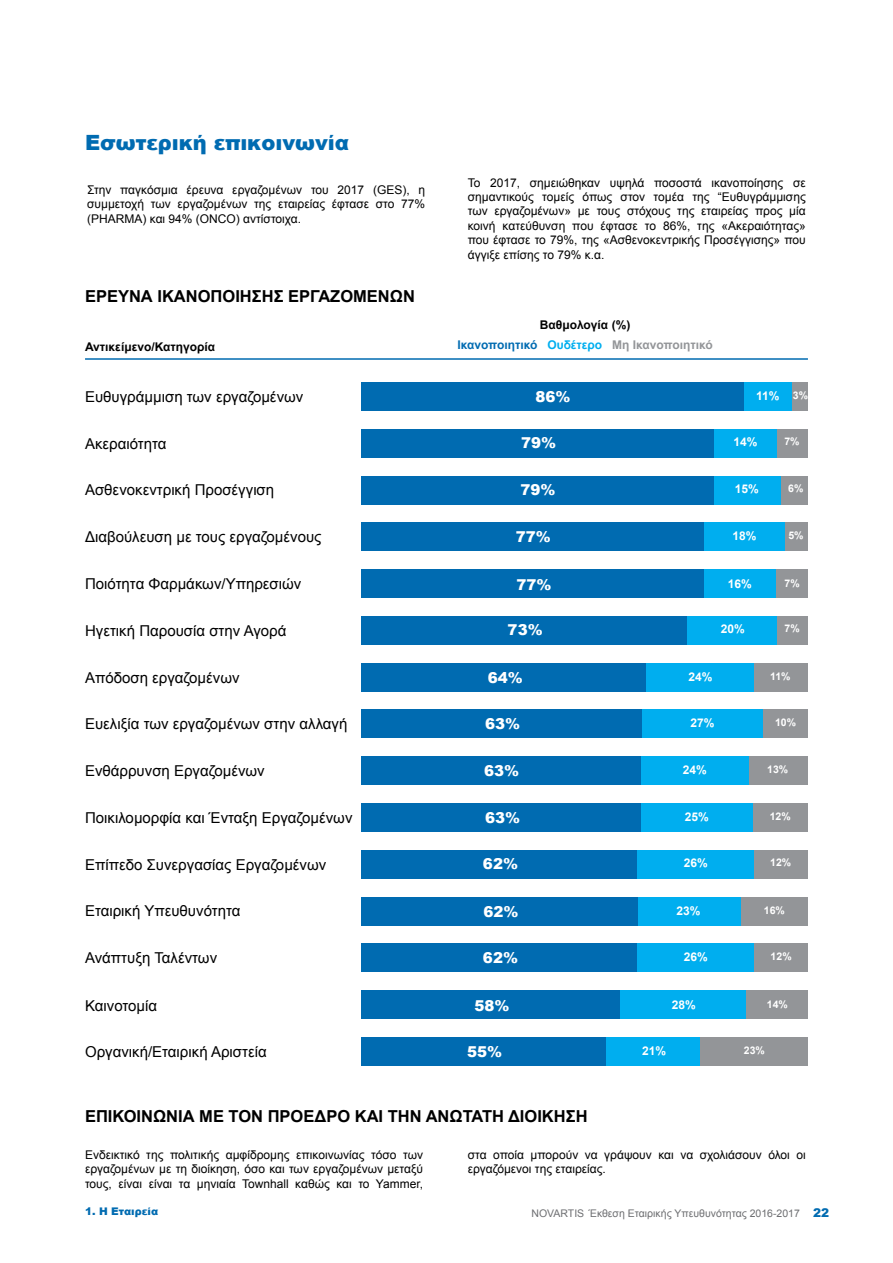
<style>
.page{position:relative;width:893px;height:1263px;background:#fff}
.page>*{position:absolute;margin:0;border:0;box-sizing:border-box;transform-origin:0 0}
.t1{font:900 21px "Arial";color:#006bb1}
.t2{font:700 16.5px "Arial";color:#000}
.t3{font:15px "Arial";color:#000}
.t4{font:900 15px "Arial";color:#fff}
.t5{font:12px/14.4px "Arial";color:#000;text-align:justify}
.t6{font:700 12px "Arial";color:#fff}
.t7{font:700 12px "Arial";color:#939598}
.t8{font:700 12px "Arial";color:#000}
.t9{font:10.5px "Arial";color:#6d6e71}
.t10{font:700 10.5px "Arial";color:#fff}
.t11{font:900 10.5px "Arial";color:#006bb1}
.s1{color:#006bb1}
.s2{color:#00aeef}
.s3{font-weight:900;font-size:12px;color:#006bb1}
</style>
<div class="page">
<div style="left:361px;top:382px;width:447px;height:29px;background:#939598"></div>
<div style="left:361px;top:382px;width:384px;height:29px;background:#006bb1"></div>
<div style="left:745px;top:382px;width:47px;height:29px;background:#00aeef"></div>
<div style="left:361px;top:429px;width:447px;height:28px;background:#939598"></div>
<div style="left:361px;top:429px;width:353px;height:28px;background:#006bb1"></div>
<div style="left:714px;top:429px;width:63px;height:28px;background:#00aeef"></div>
<div style="left:361px;top:476px;width:447px;height:28px;background:#939598"></div>
<div style="left:361px;top:523px;width:447px;height:28px;background:#939598"></div>
<div style="left:361px;top:569px;width:447px;height:29px;background:#939598"></div>
<div style="left:361px;top:616px;width:447px;height:28px;background:#939598"></div>
<div style="left:361px;top:663px;width:447px;height:28px;background:#939598"></div>
<div style="left:361px;top:710px;width:447px;height:28px;background:#939598"></div>
<div style="left:361px;top:756px;width:447px;height:29px;background:#939598"></div>
<div style="left:361px;top:803px;width:447px;height:29px;background:#939598"></div>
<div style="left:361px;top:850px;width:447px;height:28px;background:#939598"></div>
<div style="left:361px;top:897px;width:447px;height:28px;background:#939598"></div>
<div style="left:361px;top:943px;width:447px;height:29px;background:#939598"></div>
<div style="left:361px;top:990px;width:447px;height:29px;background:#939598"></div>
<div style="left:361px;top:1037px;width:447px;height:28px;background:#939598"></div>
<div style="left:361px;top:476px;width:353px;height:28px;background:#006bb1"></div>
<div style="left:714px;top:476px;width:67px;height:28px;background:#00aeef"></div>
<div style="left:361px;top:523px;width:344px;height:28px;background:#006bb1"></div>
<div style="left:704px;top:523px;width:80px;height:28px;background:#00aeef"></div>
<div style="left:361px;top:569px;width:344px;height:29px;background:#006bb1"></div>
<div style="left:704px;top:569px;width:72px;height:29px;background:#00aeef"></div>
<div style="left:361px;top:616px;width:326px;height:28px;background:#006bb1"></div>
<div style="left:687px;top:616px;width:89px;height:28px;background:#00aeef"></div>
<div style="left:361px;top:663px;width:286px;height:28px;background:#006bb1"></div>
<div style="left:646px;top:663px;width:107px;height:28px;background:#00aeef"></div>
<div style="left:361px;top:710px;width:282px;height:28px;background:#006bb1"></div>
<div style="left:642px;top:710px;width:121px;height:28px;background:#00aeef"></div>
<div style="left:361px;top:756px;width:282px;height:29px;background:#006bb1"></div>
<div style="left:641px;top:756px;width:107px;height:29px;background:#00aeef"></div>
<div style="left:361px;top:803px;width:282px;height:29px;background:#006bb1"></div>
<div style="left:641px;top:803px;width:112px;height:29px;background:#00aeef"></div>
<div style="left:361px;top:850px;width:277px;height:28px;background:#006bb1"></div>
<div style="left:638px;top:850px;width:116px;height:28px;background:#00aeef"></div>
<div style="left:361px;top:897px;width:277px;height:28px;background:#006bb1"></div>
<div style="left:638px;top:897px;width:102px;height:28px;background:#00aeef"></div>
<div style="left:361px;top:943px;width:277px;height:29px;background:#006bb1"></div>
<div style="left:638px;top:943px;width:116px;height:29px;background:#00aeef"></div>
<div style="left:361px;top:990px;width:259px;height:29px;background:#006bb1"></div>
<div style="left:621px;top:990px;width:125px;height:29px;background:#00aeef"></div>
<div style="left:361px;top:1037px;width:246px;height:28px;background:#006bb1"></div>
<div style="left:606px;top:1037px;width:94px;height:28px;background:#00aeef"></div>
<hr style="left:85px;top:358px;width:723px;height:2px;background:#006bb1">
<h1 class="t1" style="left:85px;top:127px;width:266px">Εσωτερική επικοινωνία</h1>
<p class="t5" style="left:87px;top:183px;width:340px">Στην παγκόσμια έρευνα εργαζομένων του 2017 (GES), η συμμετοχή των εργαζομένων της εταιρείας έφτασε στο 77% (PHARMA) και 94% (ONCO) αντίστοιχα.</p>
<p class="t5" style="left:468px;top:175px;width:340px">Το 2017, σημειώθηκαν υψηλά ποσοστά ικανοποίησης σε σημαντικούς τομείς όπως στον τομέα της “Ευθυγράμμισης των εργαζομένων» με τους στόχους της εταιρείας προς μία κοινή κατεύθυνση που έφτασε το 86%, της «Ακεραιότητας» που έφτασε το 79%, της «Ασθενοκεντρικής Προσέγγισης» που άγγιξε επίσης το 79% κ.α.</p>
<h2 class="t2" style="left:85px;top:286px;width:13px">Έρευνα</h2>
<h2 class="t2" style="left:157px;top:286px;width:17px">Ικανοποίησης</h2>
<h2 class="t2" style="left:288px;top:286px;width:22px">Εργα</h2>
<h2 class="t2" style="left:330px;top:286px;width:24px">ζομένων</h2>
<p class="t8" style="left:540px;top:317px;width:92px">Βαθμολογία (%)</p>
<p class="t8" style="left:85px;top:338px;width:132px">Αντικείμενο/Κατηγορία</p>
<p class="t7" style="left:457px;top:337px;width:257px"><span class="s1">Ικανοποιητικό</span> <span class="s2">Ουδέτερο</span> Μη Ικανοποιητικό</p>
<p class="t4" style="left:535px;top:386px;width:37px">86%</p>
<p class="t4" style="left:521px;top:432px;width:37px">79%</p>
<p class="t4" style="left:520px;top:479px;width:37px">79%</p>
<p class="t4" style="left:516px;top:526px;width:37px">77%</p>
<p class="t4" style="left:517px;top:573px;width:37px">77%</p>
<p class="t4" style="left:508px;top:619px;width:37px">73%</p>
<p class="t4" style="left:488px;top:666px;width:37px">64%</p>
<p class="t4" style="left:485px;top:713px;width:37px">63%</p>
<p class="t4" style="left:484px;top:760px;width:37px">63%</p>
<p class="t4" style="left:485px;top:806px;width:37px">63%</p>
<p class="t4" style="left:483px;top:853px;width:37px">62%</p>
<p class="t4" style="left:483px;top:900px;width:37px">62%</p>
<p class="t4" style="left:483px;top:947px;width:37px">62%</p>
<p class="t4" style="left:474px;top:994px;width:37px">58%</p>
<p class="t4" style="left:467px;top:1041px;width:37px">55%</p>
<p class="t3" style="left:85px;top:387px;width:220px">Ευθυγράμμιση των εργαζομένων</p>
<p class="t3" style="left:85px;top:433px;width:83px">Ακεραιότητα</p>
<p class="t3" style="left:85px;top:480px;width:191px">Ασθενοκεντρική Προσέγγιση</p>
<p class="t3" style="left:85px;top:527px;width:238px">Διαβούλευση με τους εργαζομένους</p>
<p class="t3" style="left:85px;top:574px;width:218px">Ποιότητα Φαρμάκων/Υπηρεσιών</p>
<p class="t3" style="left:85px;top:621px;width:203px">Ηγετική Παρουσία στην Αγορά</p>
<p class="t6" style="left:756px;top:388px;width:25px">11%</p>
<p class="t10" style="left:793px;top:388px;width:17px">3%</p>
<p class="t10" style="left:784px;top:435px;width:17px">7%</p>
<p class="t10" style="left:788px;top:481px;width:17px">6%</p>
<p class="t10" style="left:788px;top:529px;width:17px">5%</p>
<p class="t10" style="left:785px;top:576px;width:17px">7%</p>
<p class="t10" style="left:785px;top:621px;width:17px">7%</p>
<p class="t10" style="left:770px;top:669px;width:22px">11%</p>
<p class="t10" style="left:775px;top:715px;width:23px">10%</p>
<p class="t10" style="left:767px;top:762px;width:23px">13%</p>
<p class="t10" style="left:770px;top:809px;width:23px">12%</p>
<p class="t10" style="left:770px;top:856px;width:23px">12%</p>
<p class="t10" style="left:764px;top:903px;width:23px">16%</p>
<p class="t10" style="left:771px;top:949px;width:23px">12%</p>
<p class="t10" style="left:767px;top:997px;width:23px">14%</p>
<p class="t6" style="left:733px;top:434px;width:26px">14%</p>
<p class="t6" style="left:735px;top:481px;width:26px">15%</p>
<p class="t6" style="left:732px;top:528px;width:26px">18%</p>
<p class="t6" style="left:728px;top:576px;width:26px">16%</p>
<p class="t6" style="left:721px;top:621px;width:26px">20%</p>
<p class="t3" style="left:85px;top:667px;width:156px">Απόδοση εργαζομένων</p>
<p class="t3" style="left:85px;top:714px;width:264px">Ευελιξία των εργαζομένων στην αλλαγή</p>
<p class="t6" style="left:688px;top:668px;width:26px">24%</p>
<p class="t6" style="left:690px;top:715px;width:26px">27%</p>
<p class="t6" style="left:683px;top:762px;width:26px">24%</p>
<p class="t6" style="left:685px;top:808px;width:26px">25%</p>
<p class="t6" style="left:684px;top:855px;width:26px">26%</p>
<p class="t6" style="left:676px;top:902px;width:26px">23%</p>
<p class="t6" style="left:684px;top:949px;width:26px">26%</p>
<p class="t6" style="left:672px;top:996px;width:26px">28%</p>
<p class="t3" style="left:85px;top:761px;width:181px">Ενθάρρυνση Εργαζομένων</p>
<p class="t3" style="left:85px;top:808px;width:269px">Ποικιλομορφία και Ένταξη Εργαζομένων</p>
<p class="t3" style="left:85px;top:854px;width:243px">Επίπεδο Συνεργασίας Εργαζομένων</p>
<p class="t3" style="left:85px;top:901px;width:157px">Εταιρική Υπευθυνότητα</p>
<p class="t3" style="left:85px;top:948px;width:134px">Ανάπτυξη Ταλέντων</p>
<p class="t3" style="left:85px;top:996px;width:74px">Καινοτομία</p>
<p class="t3" style="left:85px;top:1041px;width:183px">Οργανική/Εταιρική Αριστεία</p>
<p class="t6" style="left:642px;top:1043px;width:26px">21%</p>
<p class="t10" style="left:744px;top:1043px;width:23px">23%</p>
<h2 class="t2" style="left:85px;top:1105px;width:22px">Επικοινωνία</h2>
<h2 class="t2" style="left:199px;top:1105px;width:42px">με τον</h2>
<h2 class="t2" style="left:268px;top:1105px;width:25px">Πρόεδρο</h2>
<h2 class="t2" style="left:355px;top:1105px;width:10px">και</h2>
<h2 class="t2" style="left:388px;top:1105px;width:12px">την</h2>
<h2 class="t2" style="left:426px;top:1105px;width:24px">Ανώτατη</h2>
<h2 class="t2" style="left:508px;top:1105px;width:23px">Διοίκηση</h2>
<p class="t5" style="left:85px;top:1147px;width:340px">Ενδεικτικό της πολιτικής αμφίδρομης επικοινωνίας τόσο των εργαζομένων με τη διοίκηση, όσο και των εργαζομένων μεταξύ τους, είναι είναι τα μηνιαία Townhall καθώς και το Yammer,</p>
<p class="t5" style="left:468px;top:1147px;width:340px">στα οποία μπορούν να γράψουν και να σχολιάσουν όλοι οι εργαζόμενοι της εταιρείας.</p>
<p class="t11" style="left:85px;top:1204px;width:75px">1. Η Εταιρεία</p>
<p class="t9" style="left:532px;top:1207px;width:299px">novartis Έκθεση Εταιρικής Υπευθυνότητας 2016-2017 <span class="s3">22</span></p>
</div>
